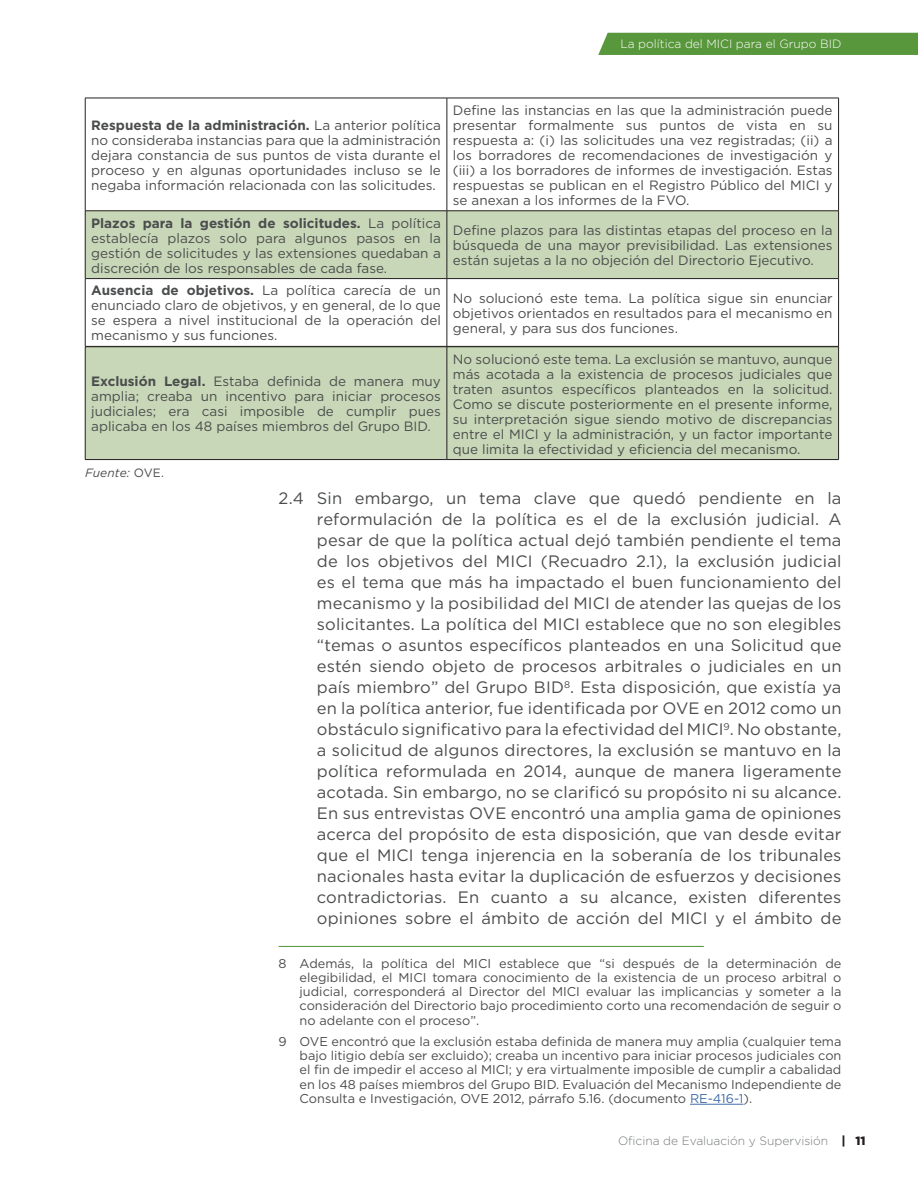
<style>
.page{position:relative;width:918px;height:1188px;background:#fff}
.page>*{position:absolute;margin:0;border:0;box-sizing:border-box;transform-origin:0 0}
.t1{font:16.5px/21px "Gotham";letter-spacing:.01em;color:#4b4c4d;text-align:justify}
.t2{font:13.5px/15px "Gotham";color:#4b4c4d;text-align:justify}
.t3{font:12.75px/14.2px "Gotham";color:#4b4c4d;text-align:justify}
.t4{font:300 12px "Gotham";color:#76787b}
.t5{font:300 12px "Gotham";color:#fff}
.t6{font:italic 12px "Gotham";letter-spacing:.01em;color:#4b4c4d}
.s1{font-weight:700}
.s2{font-style:normal}
.s3{color:#436da8}
.s4{font-weight:900;color:#231f20}
</style>
<div class="page">
<div style="left:598px;top:33px;width:320px;height:22px;background:#59973c"></div>
<hr style="left:279px;top:946px;width:425px;height:1px;background:#59973c">
<hr style="left:690px;top:1104px;width:53px;height:1px;background:#436da8">
<div style="left:86px;top:212px;width:752px;height:66px;background:#c8d7b7"></div>
<hr style="left:85px;top:98px;width:362px;height:1px;background:#231f20">
<hr style="left:85px;top:98px;width:1px;height:113px;background:#231f20">
<hr style="left:447px;top:98px;width:392px;height:1px;background:#231f20">
<hr style="left:447px;top:98px;width:1px;height:113px;background:#231f20">
<hr style="left:838px;top:98px;width:1px;height:113px;background:#231f20">
<hr style="left:85px;top:211px;width:362px;height:1px;background:#231f20">
<hr style="left:85px;top:211px;width:1px;height:67px;background:#231f20">
<hr style="left:447px;top:211px;width:392px;height:1px;background:#231f20">
<hr style="left:447px;top:211px;width:1px;height:67px;background:#231f20">
<hr style="left:838px;top:211px;width:1px;height:67px;background:#231f20">
<hr style="left:85px;top:278px;width:362px;height:1px;background:#231f20">
<hr style="left:85px;top:279px;width:1px;height:67px;background:#231f20">
<hr style="left:447px;top:278px;width:392px;height:1px;background:#231f20">
<hr style="left:447px;top:279px;width:1px;height:67px;background:#231f20">
<hr style="left:838px;top:279px;width:1px;height:67px;background:#231f20">
<hr style="left:85px;top:346px;width:362px;height:1px;background:#231f20">
<hr style="left:447px;top:346px;width:392px;height:1px;background:#231f20">
<div style="left:86px;top:348px;width:752px;height:111px;background:#c8d7b7"></div>
<hr style="left:85px;top:347px;width:362px;height:1px;background:#231f20">
<hr style="left:85px;top:347px;width:1px;height:112px;background:#231f20">
<hr style="left:447px;top:347px;width:392px;height:1px;background:#231f20">
<hr style="left:447px;top:347px;width:1px;height:112px;background:#231f20">
<hr style="left:838px;top:347px;width:1px;height:112px;background:#231f20">
<hr style="left:85px;top:459px;width:362px;height:1px;background:#231f20">
<hr style="left:447px;top:459px;width:392px;height:1px;background:#231f20">
<p class="t5" style="left:620px;top:36px;width:223px">La política del MICI para el Grupo BID</p>
<p class="t2" style="left:91px;top:117px;width:351px"><span class="s1">Respuesta de la administración.</span> La anterior política no consideraba instancias para que la administración dejara constancia de sus puntos de vista durante el proceso y en algunas oportunidades incluso se le negaba información relacionada con las solicitudes.</p>
<p class="t2" style="left:453px;top:102px;width:381px">Define las instancias en las que la administración puede presentar formalmente sus puntos de vista en su respuesta a: (i) las solicitudes una vez registradas; (ii) a los borradores de recomendaciones de investigación y (iii) a los borradores de informes de investigación. Estas respuestas se publican en el Registro Público del MICI y se anexan a los informes de la FVO.</p>
<p class="t2" style="left:91px;top:215px;width:351px"><span class="s1">Plazos para la gestión de solicitudes.</span> La política establecía plazos solo para algunos pasos en la gestión de solicitudes y las extensiones quedaban a discreción de los responsables de cada fase.</p>
<p class="t2" style="left:453px;top:222px;width:381px">Define plazos para las distintas etapas del proceso en la búsqueda de una mayor previsibilidad. Las extensiones están sujetas a la no objeción del Directorio Ejecutivo.</p>
<p class="t2" style="left:91px;top:283px;width:351px"><span class="s1">Ausencia de objetivos.</span> La política carecía de un enunciado claro de objetivos, y en general, de lo que se espera a nivel institucional de la operación del mecanismo y sus funciones.</p>
<p class="t2" style="left:453px;top:290px;width:381px">No solucionó este tema. La política sigue sin enunciar objetivos orientados en resultados para el mecanismo en general, y para sus dos funciones.</p>
<p class="t2" style="left:91px;top:373px;width:351px"><span class="s1">Exclusión Legal.</span> Estaba definida de manera muy amplia; creaba un incentivo para iniciar procesos judiciales; era casi imposible de cumplir pues aplicaba en los 48 países miembros del Grupo BID.</p>
<p class="t2" style="left:453px;top:351px;width:381px">No solucionó este tema. La exclusión se mantuvo, aunque más acotada a la existencia de procesos judiciales que traten asuntos específicos planteados en la solicitud.<br>Como se discute posteriormente en el presente informe, su interpretación sigue siendo motivo de discrepancias entre el MICI y la administración, y un factor importante que limita la efectividad y eficiencia del mecanismo.</p>
<p class="t6" style="left:85px;top:465px;width:80px">Fuente: <span class="s2">OVE.</span></p>
<p class="t1" style="left:317px;top:487px;width:526px;text-indent:-38px">2.4 Sin embargo, un tema clave que quedó pendiente en la reformulación de la política es el de la exclusión judicial. A pesar de que la política actual dejó también pendiente el tema de los objetivos del MICI (Recuadro 2.1), la exclusión judicial es el tema que más ha impactado el buen funcionamiento del mecanismo y la posibilidad del MICI de atender las quejas de los solicitantes. La política del MICI establece que no son elegibles “temas o asuntos específicos planteados en una Solicitud que estén siendo objeto de procesos arbitrales o judiciales en un país miembro” del Grupo BID<sup>8</sup>. Esta disposición, que existía ya en la política anterior, fue identificada por OVE en 2012 como un obstáculo significativo para la efectividad del MICI<sup>9</sup>. No obstante, a solicitud de algunos directores, la exclusión se mantuvo en la política reformulada en 2014, aunque de manera ligeramente acotada. Sin embargo, no se clarificó su propósito ni su alcance.<br>En sus entrevistas OVE encontró una amplia gama de opiniones acerca del propósito de esta disposición, que van desde evitar que el MICI tenga injerencia en la soberanía de los tribunales nacionales hasta evitar la duplicación de esfuerzos y decisiones contradictorias. En cuanto a su alcance, existen diferentes opiniones sobre el ámbito de acción del MICI y el ámbito de</p>
<p class="t3" style="left:300px;top:956px;width:543px;text-indent:-21px">8 Además, la política del MICI establece que “si después de la determinación de elegibilidad, el MICI tomara conocimiento de la existencia de un proceso arbitral o judicial, corresponderá al Director del MICI evaluar las implicancias y someter a la consideración del Directorio bajo procedimiento corto una recomendación de seguir o no adelante con el proceso”.</p>
<p class="t3" style="left:300px;top:1034px;width:543px;text-indent:-21px">9 OVE encontró que la exclusión estaba definida de manera muy amplia (cualquier tema bajo litigio debía ser excluido); creaba un incentivo para iniciar procesos judiciales con el fin de impedir el acceso al MICI; y era virtualmente imposible de cumplir a cabalidad en los 48 países miembros del Grupo BID. Evaluación del Mecanismo Independiente de Consulta e Investigación, OVE 2012, párrafo 5.16. (documento <span class="s3">RE-416-1</span>).</p>
<p class="t4" style="left:618px;top:1134px;width:249px">Oficina de Evaluación y Supervisión <span class="s4">| 11</span></p>
</div>
